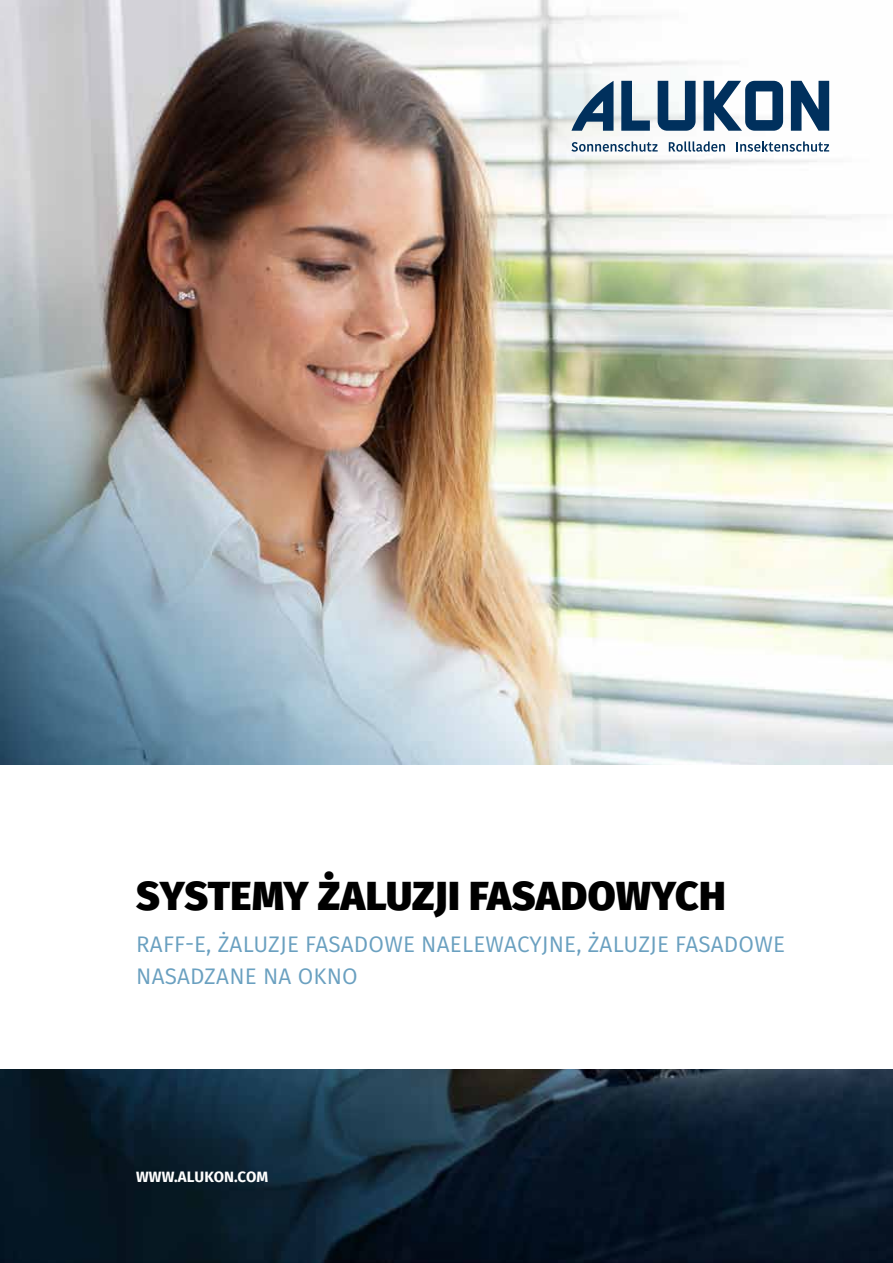
<style>
.page{position:relative;width:893px;height:1263px;background:#fff}
.page>*{position:absolute;margin:0;border:0;box-sizing:border-box;transform-origin:0 0}
.t1{font:800 40.5px "Fira Sans";letter-spacing:.01em;color:#000}
.t2{font:22.5px/31.5px "Fira Sans";letter-spacing:.01em;color:#6aa0c0}
.t3{font:700 15px "Fira Sans";letter-spacing:.01em;color:#fff}
</style>
<div class="page">
<img style="left:0;top:0;width:893px;height:1263px">
<div style="left:0;top:765px;width:893px;height:304px;background:#fff"></div>
<svg style="left:571px;top:141px;width:87px;height:11px"></svg>
<svg style="left:669px;top:141px;width:56px;height:11px"></svg>
<svg style="left:736px;top:141px;width:93px;height:11px"></svg>
<svg style="left:791px;top:81px;width:38px;height:50px"></svg>
<svg style="left:704px;top:81px;width:79px;height:50px"></svg>
<svg style="left:658px;top:81px;width:38px;height:50px"></svg>
<svg style="left:621px;top:81px;width:29px;height:50px"></svg>
<svg style="left:571px;top:81px;width:42px;height:50px;background:#7993a8"></svg>
<h1 class="t1" style="left:136px;top:860px;width:591px">SYSTEMY ŻALUZJI FASADOWYCH</h1>
<p class="t2" style="left:136px;top:928px;width:650px">RAFF-E, ŻALUZJE FASADOWE NAELEWACYJNE, ŻALUZJE FASADOWE<br>NASADZANE NA OKNO</p>
<p class="t3" style="left:136px;top:1164px;width:134px">WWW.ALUKON.COM</p>
</div>
